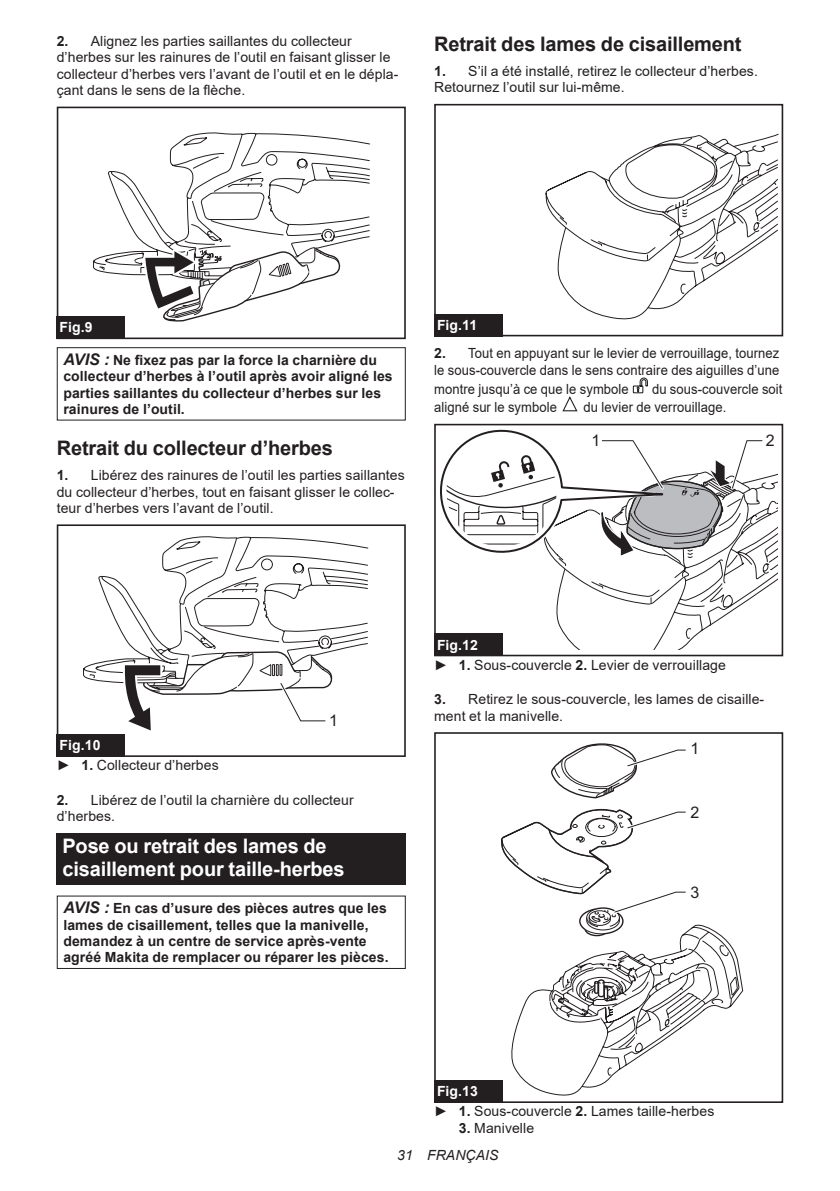
<style>
.page{position:relative;width:840px;height:1191px;background:#fff}
.page>*{position:absolute;margin:0;border:0;box-sizing:border-box;transform-origin:0 0}
.t1{font:700 20px "Arial";letter-spacing:-.01em;color:#231f20}
.t2{font:700 20px/23.4px "Arial";letter-spacing:-.01em;color:#fff}
.t3{font:16px "Arial";color:#231f20}
.t4{font:14px/16.4px "Arial";letter-spacing:.005em;color:#231f20}
.t5{font:700 14px/16.4px "Arial";letter-spacing:.005em;color:#231f20}
.t6{font:14px/16.4px "Arial";letter-spacing:.005em;color:#231f20;scale:.93 1}
.t7{font:700 14px "Arial";letter-spacing:.005em;color:#fff}
.t8{font:italic 14px "Arial";letter-spacing:.005em;color:#231f20}
.s1{font-weight:700}
.s2{font-style:italic;font-size:16px}
.s3{font-weight:700;color:#fff}
</style>
<div class="page">
<svg style="left:93px;top:132px;width:277px;height:144px"></svg>
<svg style="left:141px;top:176px;width:199px;height:146px"></svg>
<div style="left:57px;top:107px;width:348px;height:232px;border:2px solid #231f20"></div>
<div style="left:57px;top:316px;width:68px;height:23px;background:#231f20"></div>
<div style="left:57px;top:347px;width:348px;height:73px;border:1px solid #231f20"></div>
<svg style="left:83px;top:536px;width:285px;height:147px"></svg>
<div style="left:57px;top:524px;width:348px;height:233px;border:2px solid #231f20"></div>
<svg style="left:119px;top:651px;width:213px;height:80px"></svg>
<div style="left:57px;top:734px;width:68px;height:23px;background:#231f20"></div>
<div style="left:57px;top:832px;width:348px;height:52px;background:#231f20"></div>
<div style="left:57px;top:895px;width:348px;height:74px;border:1px solid #231f20"></div>
<svg style="left:557px;top:133px;width:221px;height:187px"></svg>
<svg style="left:545px;top:171px;width:138px;height:90px"></svg>
<div style="left:434px;top:104px;width:348px;height:232px;border:2px solid #231f20"></div>
<div style="left:434px;top:314px;width:68px;height:22px;background:#231f20"></div>
<svg style="left:632px;top:377px;width:16px;height:16px"></svg>
<svg style="left:562px;top:396px;width:16px;height:16px"></svg>
<svg style="left:556px;top:474px;width:220px;height:176px"></svg>
<div style="left:434px;top:424px;width:348px;height:232px;border:2px solid #231f20"></div>
<svg style="left:434px;top:424px;width:330px;height:180px"></svg>
<div style="left:434px;top:633px;width:68px;height:23px;background:#231f20"></div>
<svg style="left:511px;top:924px;width:232px;height:172px"></svg>
<svg style="left:579px;top:976px;width:44px;height:25px"></svg>
<div style="left:434px;top:732px;width:348px;height:371px;border:2px solid #231f20"></div>
<svg style="left:501px;top:743px;width:187px;height:194px"></svg>
<div style="left:434px;top:1080px;width:68px;height:23px;background:#231f20"></div>
<p class="t4" style="left:57px;top:33px;width:343px"><span class="s1">2.</span> Alignez les parties saillantes du collecteur d’herbes sur les rainures de l’outil en faisant glisser le collecteur d’herbes vers l’avant de l’outil et en le dépla&shy;çant dans le sens de la flèche.</p>
<h1 class="t1" style="left:434px;top:30px;width:309px">Retrait des lames de cisaillement</h1>
<p class="t4" style="left:434px;top:63px;width:325px"><span class="s1">1.</span> S’il a été installé, retirez le collecteur d’herbes.<br>Retournez l’outil sur lui-même.</p>
<p class="t7" style="left:60px;top:317px;width:34px">Fig.9</p>
<p class="t5" style="left:63px;top:352px;width:330px"><span class="s2">AVIS :</span> Ne fixez pas par la force la charnière du collecteur d’herbes à l’outil après avoir aligné les parties saillantes du collecteur d’herbes sur les rainures de l’outil.</p>
<h1 class="t1" style="left:57px;top:434px;width:277px">Retrait du collecteur d’herbes</h1>
<p class="t4" style="left:57px;top:467px;width:349px"><span class="s1">1.</span> Libérez des rainures de l’outil les parties saillantes du collecteur d’herbes, tout en faisant glisser le collec&shy;teur d’herbes vers l’avant de l’outil.</p>
<p class="t7" style="left:437px;top:315px;width:42px">Fig.11</p>
<p class="t6" style="left:434px;top:345px;width:372px"><span class="s1">2.</span> Tout en appuyant sur le levier de verrouillage, tournez le sous-couvercle dans le sens contraire des aiguilles d’une</p>
<p class="t6" style="left:434px;top:380px;width:211px">montre jusqu’à ce que le symbole</p>
<p class="t6" style="left:651px;top:380px;width:142px">du sous-couvercle soit</p>
<p class="t6" style="left:434px;top:399px;width:133px">aligné sur le symbole</p>
<p class="t6" style="left:583px;top:399px;width:155px">du levier de verrouillage.</p>
<p class="t3" style="left:591px;top:430px;width:10px">1</p>
<p class="t3" style="left:765px;top:430px;width:10px">2</p>
<p class="t3" style="left:329px;top:710px;width:10px">1</p>
<p class="t4" style="left:57px;top:735px;width:163px;line-height:20.2px"><span class="s3">Fig.10<br></span>► <span class="s1">1.</span> Collecteur d’herbes</p>
<p class="t4" style="left:57px;top:792px;width:298px"><span class="s1">2.</span> Libérez de l’outil la charnière du collecteur d’herbes.</p>
<h1 class="t2" style="left:62px;top:834px;width:283px">Pose ou retrait des lames de cisaillement pour taille-herbes</h1>
<p class="t5" style="left:63px;top:900px;width:326px"><span class="s2">AVIS :</span> En cas d’usure des pièces autres que les lames de cisaillement, telles que la manivelle, demandez à un centre de service après-vente agréé Makita de remplacer ou réparer les pièces.</p>
<p class="t4" style="left:434px;top:634px;width:293px;line-height:20.2px"><span class="s3">Fig.12<br></span>► <span class="s1">1.</span> Sous-couvercle <span class="s1">2.</span> Levier de verrouillage</p>
<p class="t4" style="left:434px;top:691px;width:331px"><span class="s1">3.</span> Retirez le sous-couvercle, les lames de cisaille&shy;ment et la manivelle.</p>
<p class="t3" style="left:690px;top:737px;width:10px">1</p>
<p class="t3" style="left:690px;top:801px;width:10px">2</p>
<p class="t3" style="left:690px;top:881px;width:10px">3</p>
<p class="t4" style="left:434px;top:1081px;width:281px;line-height:20.2px"><span class="s3">Fig.13<br></span>► <span class="s1">1.</span> Sous-couvercle <span class="s1">2.</span> Lames taille-herbes</p>
<p class="t4" style="left:458px;top:1119px;width:77px"><span class="s1">3.</span> Manivelle</p>
<p class="t8" style="left:397px;top:1146px;width:103px">31 FRANÇAIS</p>
</div>
